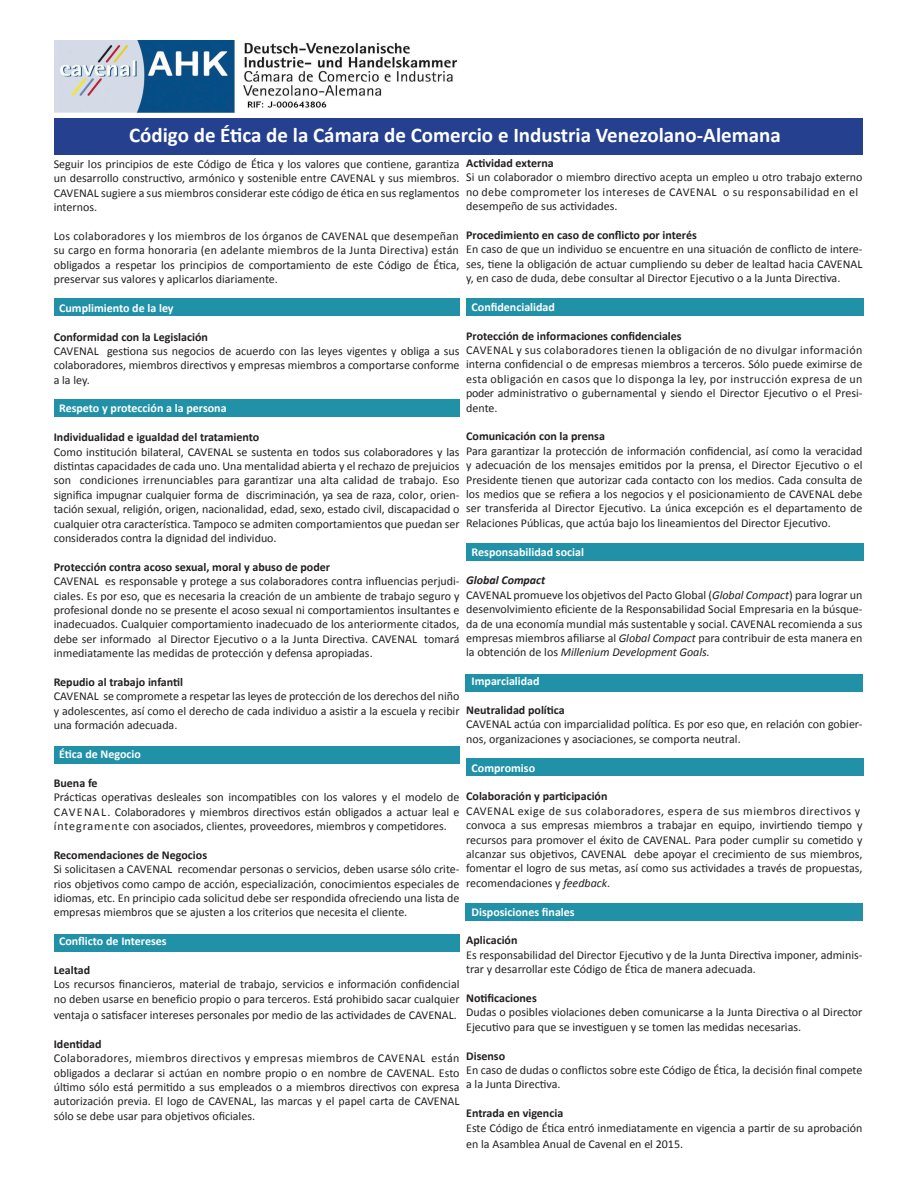
<style>
.page{position:relative;width:918px;height:1188px;background:#fff}
.page>*{position:absolute;margin:0;border:0;box-sizing:border-box;transform-origin:0 0}
.t1{font:700 21px "Calibri";color:#fff}
.t2{font:12px/14.4px "Calibri";color:#231f20;text-align:justify}
.t3{font:700 12px "Calibri";color:#231f20}
.t4{font:700 12px "Calibri";color:#fff}
.t5{font:12px "Calibri";letter-spacing:.03em;color:#231f20}
.t6{font:12px "Calibri";letter-spacing:.02em;color:#231f20}
.t7{font:12px "Calibri";letter-spacing:.04em;color:#231f20}
.t8{font:italic 700 12px "Calibri";color:#231f20}
.s1{font-style:italic}
</style>
<div class="page">
<div style="left:465px;top:904px;width:397px;height:17px;background:#2091a7"></div>
<div style="left:467px;top:759px;width:397px;height:17px;background:#2091a7"></div>
<div style="left:465px;top:674px;width:397px;height:18px;background:#2091a7"></div>
<div style="left:467px;top:544px;width:397px;height:17px;background:#2091a7"></div>
<div style="left:466px;top:299px;width:397px;height:17px;background:#2091a7"></div>
<div style="left:54px;top:934px;width:405px;height:18px;background:#2091a7"></div>
<div style="left:54px;top:746px;width:406px;height:18px;background:#2091a7"></div>
<div style="left:54px;top:399px;width:405px;height:17px;background:#2091a7"></div>
<div style="left:54px;top:299px;width:406px;height:17px;background:#2091a7"></div>
<div style="left:55px;top:119px;width:808px;height:36px;background:#25408f"></div>
<img style="left:55px;top:41px;width:403px;height:71px">
<p class="t1" style="left:129px;top:120px;width:653px">Código de Ética de la Cámara de Comercio e Industria Venezolano-Alemana</p>
<p class="t2" style="left:54px;top:156px;width:407px">Seguir los principios de este Código de Ética y los valores que contiene, garantiza un desarrollo constructivo, armónico y sostenible entre CAVENAL y sus miembros.<br>CAVENAL sugiere a sus miembros considerar este código de ética en sus reglamentos internos.</p>
<p class="t6" style="left:54px;top:227px;width:407px">Los colaboradores y los miembros de los órganos de CAVENAL que desempeñan</p>
<p class="t6" style="left:54px;top:242px;width:407px">su cargo en forma honoraria (en adelante miembros de la Junta Directiva) están</p>
<p class="t2" style="left:54px;top:257px;width:407px">obligados a respetar los principios de comportamiento de este Código de Ética, preservar sus valores y aplicarlos diariamente.</p>
<p class="t4" style="left:59px;top:299px;width:116px">Cumplimiento de la ley</p>
<p class="t3" style="left:54px;top:328px;width:156px">Conformidad con la Legislación</p>
<p class="t2" style="left:54px;top:343px;width:407px">CAVENAL gestiona sus negocios de acuerdo con las leyes vigentes y obliga a sus colaboradores, miembros directivos y empresas miembros a comportarse conforme a la ley.</p>
<p class="t4" style="left:59px;top:400px;width:169px">Respeto y protección a la persona</p>
<p class="t3" style="left:54px;top:429px;width:207px">Individualidad e igualdad del tratamiento</p>
<p class="t2" style="left:54px;top:444px;width:407px">Como institución bilateral, CAVENAL se sustenta en todos sus colaboradores y las distintas capacidades de cada uno. Una mentalidad abierta y el rechazo de prejuicios son condiciones irrenunciables para garantizar una alta calidad de trabajo. Eso significa impugnar cualquier forma de discriminación, ya sea de raza, color, orien&shy;tación sexual, religión, origen, nacionalidad, edad, sexo, estado civil, discapacidad o cualquier otra característica. Tampoco se admiten comportamientos que puedan ser considerados contra la dignidad del individuo.</p>
<p class="t3" style="left:54px;top:558px;width:278px">Protección contra acoso sexual, moral y abuso de poder</p>
<p class="t2" style="left:54px;top:574px;width:407px">CAVENAL es responsable y protege a sus colaboradores contra influencias perjudi&shy;ciales. Es por eso, que es necesaria la creación de un ambiente de trabajo seguro y profesional donde no se presente el acoso sexual ni comportamientos insultantes e inadecuados. Cualquier comportamiento inadecuado de los anteriormente citados, debe ser informado al Director Ejecutivo o a la Junta Directiva. CAVENAL tomará inmediatamente las medidas de protección y defensa apropiadas.</p>
<p class="t3" style="left:54px;top:674px;width:131px">Repudio al trabajo infantil</p>
<p class="t2" style="left:54px;top:689px;width:407px">CAVENAL se compromete a respetar las leyes de protección de los derechos del niño y adolescentes, así como el derecho de cada individuo a asistir a la escuela y recibir una formación adecuada.</p>
<p class="t4" style="left:59px;top:746px;width:83px">Ética de Negocio</p>
<p class="t3" style="left:54px;top:774px;width:45px">Buena fe</p>
<p class="t2" style="left:54px;top:790px;width:407px">Prácticas operativas desleales son incompatibles con los valores y el modelo de CAVENAL. Colaboradores y miembros directivos están obligados a actuar leal e íntegramente con asociados, clientes, proveedores, miembros y competidores.</p>
<p class="t3" style="left:54px;top:846px;width:155px">Recomendaciones de Negocios</p>
<p class="t2" style="left:54px;top:862px;width:407px">Si solicitasen a CAVENAL recomendar personas o servicios, deben usarse sólo crite&shy;rios objetivos como campo de acción, especialización, conocimientos especiales de idiomas, etc. En principio cada solicitud debe ser respondida ofreciendo una lista de empresas miembros que se ajusten a los criterios que necesita el cliente.</p>
<p class="t4" style="left:59px;top:933px;width:109px">Conflicto de Intereses</p>
<p class="t3" style="left:54px;top:962px;width:38px">Lealtad</p>
<p class="t2" style="left:54px;top:977px;width:407px">Los recursos financieros, material de trabajo, servicios e información confidencial no deben usarse en beneficio propio o para terceros. Está prohibido sacar cualquier</p>
<p class="t2" style="left:54px;top:1008px;width:405px">ventaja o satisfacer intereses personales por medio de las actividades de CAVENAL.</p>
<p class="t3" style="left:54px;top:1035px;width:49px">Identidad</p>
<p class="t5" style="left:54px;top:1050px;width:407px">Colaboradores, miembros directivos y empresas miembros de CAVENAL están</p>
<p class="t2" style="left:54px;top:1065px;width:407px">obligados a declarar si actúan en nombre propio o en nombre de CAVENAL. Esto último sólo está permitido a sus empleados o a miembros directivos con expresa autorización previa. El logo de CAVENAL, las marcas y el papel carta de CAVENAL sólo se debe usar para objetivos oficiales.</p>
<p class="t3" style="left:466px;top:154px;width:89px">Actividad externa</p>
<p class="t2" style="left:466px;top:170px;width:398px">Si un colaborador o miembro directivo acepta un empleo u otro trabajo externo no debe comprometer los intereses de CAVENAL o su responsabilidad en el</p>
<p class="t2" style="left:466px;top:198px;width:153px">desempeño de sus actividades.</p>
<p class="t3" style="left:466px;top:226px;width:232px">Procedimiento en caso de conflicto por interés</p>
<p class="t2" style="left:466px;top:242px;width:398px">En caso de que un individuo se encuentre en una situación de conflicto de intere&shy;ses, tiene la obligación de actuar cumpliendo su deber de lealtad hacia CAVENAL y, en caso de duda, debe consultar al Director Ejecutivo o a la Junta Directiva.</p>
<p class="t4" style="left:472px;top:298px;width:85px">Confidencialidad</p>
<p class="t3" style="left:466px;top:327px;width:217px">Protección de informaciones confidenciales</p>
<p class="t5" style="left:466px;top:342px;width:398px">CAVENAL y sus colaboradores tienen la obligación de no divulgar información</p>
<p class="t2" style="left:466px;top:357px;width:398px">interna confidencial o de empresas miembros a terceros. Sólo puede eximirse de esta obligación en casos que lo disponga la ley, por instrucción expresa de un</p>
<p class="t2" style="left:466px;top:386px;width:398px">poder administrativo o gubernamental y siendo el Director Ejecutivo o el Presi&shy;dente.</p>
<p class="t3" style="left:466px;top:428px;width:140px">Comunicación con la prensa</p>
<p class="t2" style="left:466px;top:443px;width:398px">Para garantizar la protección de información confidencial, así como la veracidad y adecuación de los mensajes emitidos por la prensa, el Director Ejecutivo o el Presidente tienen que autorizar cada contacto con los medios. Cada consulta de los medios que se refiera a los negocios y el posicionamiento de CAVENAL debe ser transferida al Director Ejecutivo. La única excepción es el departamento de Relaciones Públicas, que actúa bajo los lineamientos del Director Ejecutivo.</p>
<p class="t4" style="left:472px;top:543px;width:114px">Responsabilidad social</p>
<p class="t8" style="left:466px;top:572px;width:81px">Global Compact</p>
<p class="t2" style="left:466px;top:587px;width:398px">CAVENAL promueve los objetivos del Pacto Global (<span class="s1">Global Compact</span>) para lograr un desenvolvimiento eficiente de la Responsabilidad Social Empresaria en la búsque&shy;da de una economía mundial más sustentable y social. CAVENAL recomienda a sus empresas miembros afiliarse al <span class="s1">Global Compact</span> para contribuir de esta manera en la obtención de los <span class="s1">Millenium Development Goals.</span></p>
<p class="t4" style="left:472px;top:673px;width:70px">Imparcialidad</p>
<p class="t3" style="left:466px;top:702px;width:100px">Neutralidad política</p>
<p class="t2" style="left:466px;top:717px;width:398px">CAVENAL actúa con imparcialidad política. Es por eso que, en relación con gobier&shy;nos, organizaciones y asociaciones, se comporta neutral.</p>
<p class="t4" style="left:472px;top:759px;width:65px">Compromiso</p>
<p class="t3" style="left:466px;top:788px;width:143px">Colaboración y participación</p>
<p class="t7" style="left:466px;top:802px;width:396px">CAVENAL exige de sus colaboradores, espera de sus miembros directivos y</p>
<p class="t2" style="left:466px;top:818px;width:398px">convoca a sus empresas miembros a trabajar en equipo, invirtiendo tiempo y recursos para promover el éxito de CAVENAL. Para poder cumplir su cometido y alcanzar sus objetivos, CAVENAL debe apoyar el crecimiento de sus miembros, fomentar el logro de sus metas, así como sus actividades a través de propuestas, recomendaciones y <span class="s1">feedback</span>.</p>
<p class="t4" style="left:472px;top:903px;width:105px">Disposiciones finales</p>
<p class="t3" style="left:466px;top:932px;width:53px">Aplicación</p>
<p class="t2" style="left:466px;top:947px;width:398px">Es responsabilidad del Director Ejecutivo y de la Junta Directiva imponer, adminis&shy;trar y desarrollar este Código de Ética de manera adecuada.</p>
<p class="t3" style="left:466px;top:990px;width:72px">Notificaciones</p>
<p class="t2" style="left:466px;top:1005px;width:398px">Dudas o posibles violaciones deben comunicarse a la Junta Directiva o al Director<br>Ejecutivo para que se investiguen y se tomen las medidas necesarias.</p>
<p class="t3" style="left:466px;top:1047px;width:41px">Disenso</p>
<p class="t2" style="left:466px;top:1062px;width:398px">En caso de dudas o conflictos sobre este Código de Ética, la decisión final compete a la Junta Directiva.</p>
<p class="t3" style="left:466px;top:1105px;width:99px">Entrada en vigencia</p>
<p class="t2" style="left:466px;top:1119px;width:398px;line-height:16.2px">Este Código de Ética entró inmediatamente en vigencia a partir de su aprobación en la Asamblea Anual de Cavenal en el 2015.</p>
</div>
